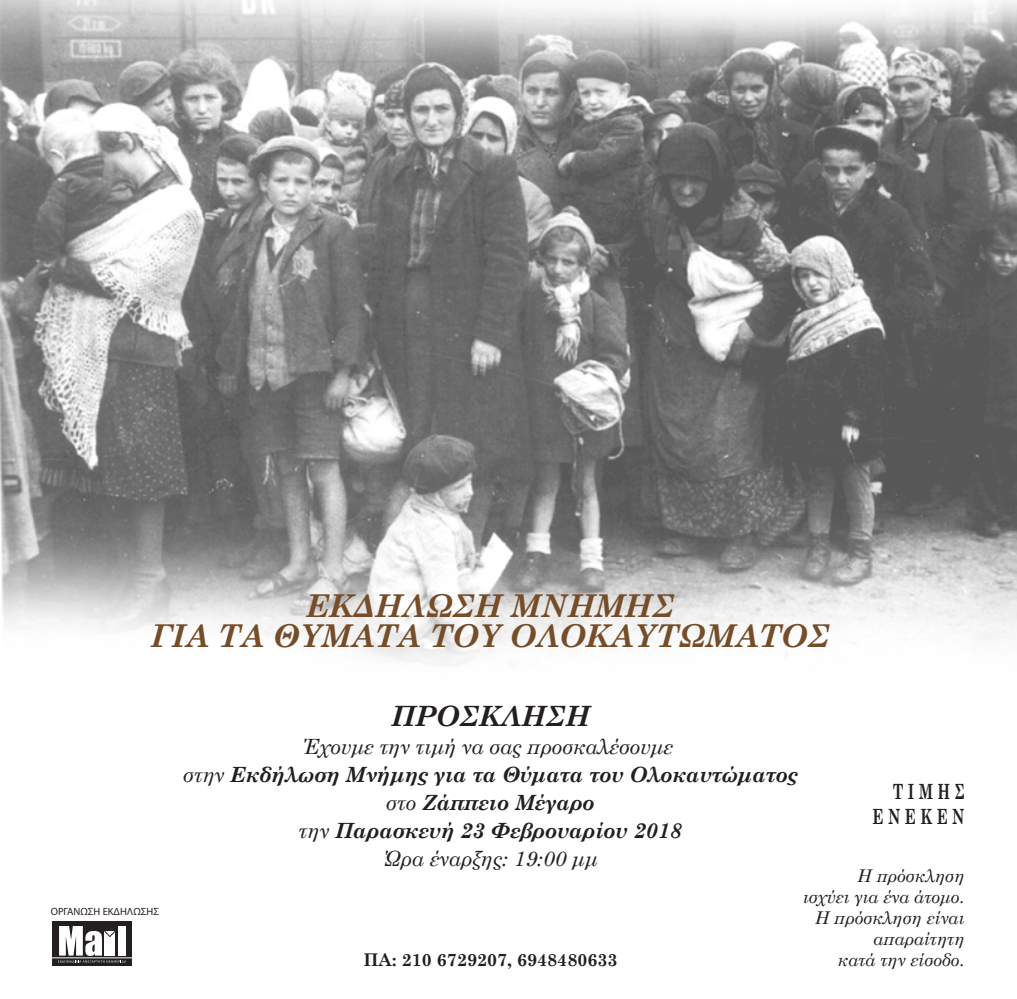
<style>
.page{position:relative;width:1017px;height:999px;background:#fff}
.page>*{position:absolute;margin:0;border:0;box-sizing:border-box;transform-origin:0 0}
.t1{font:italic 700 31.5px/29.8px "Century Schoolbook";color:#754d29;text-align:center}
.t2{font:italic 700 28px "Century Schoolbook";color:#231f20}
.t3{font:italic 700 21px/28px "Century Schoolbook";color:#231f20;text-align:center}
.t4{font:700 21px/25.2px "Century Schoolbook";letter-spacing:.3em;color:#231f20;text-align:right;scale:.7 1}
.t5{font:italic 17.5px/21px "Century Schoolbook";color:#231f20;text-align:right}
.t6{font:700 17.5px "Century Schoolbook";color:#231f20}
.t7{font:10.5px "Myriad Pro";color:#231f20}
.s1{font-weight:400}
</style>
<div class="page">
<img style="left:0;top:0;width:1017px;height:664px">
<div style="left:52px;top:920px;width:80px;height:45px;background:#231f20"></div>
<hr style="left:51px;top:957px;width:82px;height:1px;background:#fff">
<svg style="left:58px;top:926px;width:68px;height:37px"></svg>
<h1 class="t1" style="left:150px;top:589px;width:680px">ΕΚΔΗΛΩΣΗ ΜΝΗΜΗΣ<br>ΓΙΑ ΤΑ ΘΥΜΑΤΑ ΤΟΥ ΟΛOΚΑΥΤΩΜΑΤΟΣ</h1>
<p class="t7" style="left:51px;top:904px;width:110px">ΟΡΓΑΝΩΣΗ ΕΚΔΗΛΩΣΗΣ</p>
<h2 class="t2" style="left:391px;top:694px;width:200px">ΠΡΟΣΚΛΗΣΗ</h2>
<p class="t3" style="left:183px;top:731px;width:616px"><span class="s1">Έχουμε την τιμή να σας προσκαλέσουμε<br>στην</span> Εκδήλωση Μνήμης για τα Θύματα του Ολοκαυτώματος <span class="s1">στο</span> Ζάππειο Μέγαρο<br><span class="s1">την</span> Παρασκευή 23 Φεβρουαρίου 2018<br><span class="s1">Ώρα έναρξης: 19:00 μμ</span></p>
<p class="t4" style="left:872px;top:777px;width:133px">TIMHΣ<br>ΕΝΕΚΕΝ</p>
<p class="t5" style="left:803px;top:864px;width:163px">Η πρόσκληση<br>ισχύει για ένα άτομο.<br>Η πρόσκληση είναι απαραίτητη</p>
<p class="t6" style="left:363px;top:945px;width:256px">ΠΑ: 210 6729207, 6948480633</p>
<p class="t5" style="left:838px;top:948px;width:128px">κατά την είσοδο.</p>
</div>
